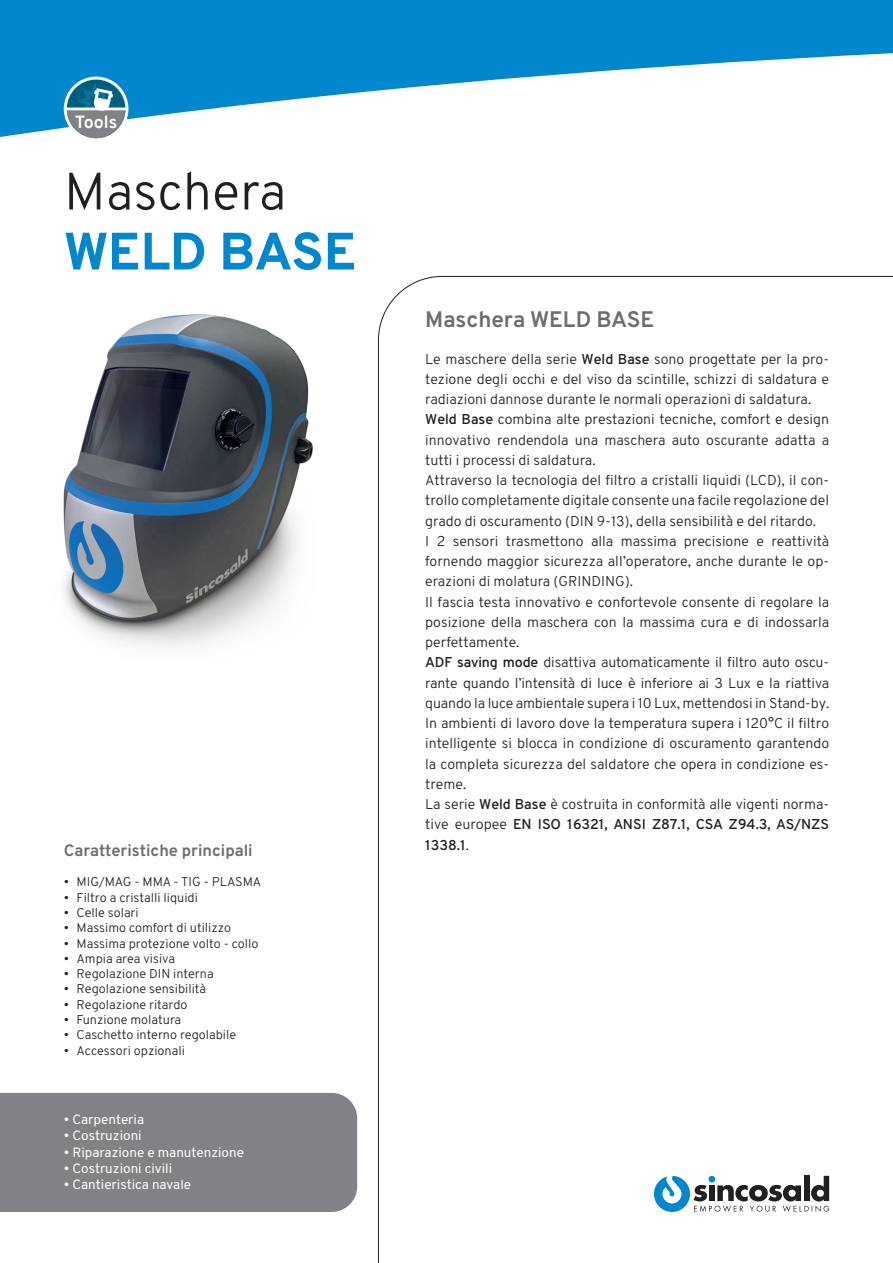
<style>
.page{position:relative;width:893px;height:1263px;background:#fff}
.page>*{position:absolute;margin:0;border:0;box-sizing:border-box;transform-origin:0 0}
.t1{font:300 52.5px "Overpass";color:#231f20}
.t2{font:800 52.5px "Overpass";letter-spacing:-.01em;color:#0087cd}
.t3{font:700 22.5px "Overpass";color:#6c6d70}
.t4{font:700 17.7px "Overpass";color:#fff}
.t5{font:700 16.5px "Overpass";color:#6c6d70}
.t6{font:300 14.25px/20.2px "Overpass";color:#231f20;text-align:justify}
.t7{font:13.5px "Overpass";color:#fff}
.t8{font:300 12.75px "Overpass";color:#231f20}
.s1{font-weight:600}
</style>
<div class="page">
<svg style="left:0;top:0;width:893px;height:137px;fill:#0087cd"></svg>
<div style="left:64px;top:77px;width:64px;height:64px;border:3px solid #fff;border-radius:50%"></div>
<svg style="left:66px;top:83px;width:60px;height:55px"></svg>
<svg style="left:654px;top:1176px;width:175px;height:36px"></svg>
<div style="left:0;top:1093px;width:357px;height:119px;background:#808285"></div>
<img style="left:63px;top:314px;width:250px;height:333px">
<p class="t4" style="left:75px;top:111px;width:44px">Tools</p>
<p class="t1" style="left:64px;top:159px;width:224px">Maschera</p>
<p class="t2" style="left:64px;top:218px;width:294px">WELD BASE</p>
<p class="t5" style="left:64px;top:840px;width:190px">Caratteristiche principali</p>
<p class="t8" style="left:64px;top:874px;width:199px">• MIG/MAG - MMA - TIG - PLASMA</p>
<p class="t8" style="left:64px;top:889px;width:136px">• Filtro a cristalli liquidi</p>
<p class="t8" style="left:64px;top:905px;width:76px">• Celle solari</p>
<p class="t8" style="left:64px;top:920px;width:169px">• Massimo comfort di utilizzo</p>
<p class="t8" style="left:64px;top:935px;width:196px">• Massima protezione volto - collo</p>
<p class="t8" style="left:64px;top:951px;width:113px">• Ampia area visiva</p>
<p class="t8" style="left:64px;top:966px;width:151px">• Regolazione DIN interna</p>
<p class="t8" style="left:64px;top:981px;width:144px">• Regolazione sensibilità</p>
<p class="t8" style="left:64px;top:996px;width:125px">• Regolazione ritardo</p>
<p class="t8" style="left:64px;top:1012px;width:119px">• Funzione molatura</p>
<p class="t8" style="left:64px;top:1027px;width:174px">• Caschetto interno regolabile</p>
<p class="t8" style="left:64px;top:1042px;width:123px">• Accessori opzionali</p>
<p class="t7" style="left:64px;top:1111px;width:82px">• Carpenteria</p>
<p class="t7" style="left:64px;top:1127px;width:79px">• Costruzioni</p>
<p class="t7" style="left:64px;top:1144px;width:182px">• Riparazione e manutenzione</p>
<p class="t7" style="left:64px;top:1160px;width:110px">• Costruzioni civili</p>
<p class="t7" style="left:64px;top:1176px;width:129px">• Cantieristica navale</p>
<p class="t3" style="left:425px;top:305px;width:231px">Maschera WELD BASE</p>
<p class="t6" style="left:425px;top:349px;width:405px">Le maschere della serie <span class="s1">Weld Base</span> sono progettate per la pro&shy;tezione degli occhi e del viso da scintille, schizzi di saldatura e radiazioni dannose durante le normali operazioni di saldatura.</p>
<p class="t6" style="left:425px;top:409px;width:405px"><span class="s1">Weld Base</span> combina alte prestazioni tecniche, comfort e design innovativo rendendola una maschera auto oscurante adatta a tutti i processi di saldatura.</p>
<p class="t6" style="left:425px;top:470px;width:405px">Attraverso la tecnologia del filtro a cristalli liquidi (LCD), il con&shy;trollo completamente digitale consente una facile regolazione del grado di oscuramento (DIN 9-13), della sensibilità e del ritardo.</p>
<p class="t6" style="left:425px;top:531px;width:405px">I 2 sensori trasmettono alla massima precisione e reattività fornendo maggior sicurezza all’operatore, anche durante le op&shy;erazioni di molatura (GRINDING).</p>
<p class="t6" style="left:425px;top:592px;width:405px">Il fascia testa innovativo e confortevole consente di regolare la posizione della maschera con la massima cura e di indossarla perfettamente.</p>
<p class="t6" style="left:425px;top:652px;width:405px"><span class="s1">ADF saving mode</span> disattiva automaticamente il filtro auto oscu&shy;rante quando l’intensità di luce è inferiore ai 3 Lux e la riattiva quando la luce ambientale supera i 10 Lux, mettendosi in Stand-by.</p>
<p class="t6" style="left:425px;top:713px;width:405px">In ambienti di lavoro dove la temperatura supera i 120°C il filtro intelligente si blocca in condizione di oscuramento garantendo la completa sicurezza del saldatore che opera in condizione es&shy;treme.</p>
<p class="t6" style="left:425px;top:794px;width:405px">La serie <span class="s1">Weld Base</span> è costruita in conformità alle vigenti norma&shy;tive europee <span class="s1">EN ISO 16321, ANSI Z87.1, CSA Z94.3, AS/NZS 1338.1</span>.</p>
</div>
